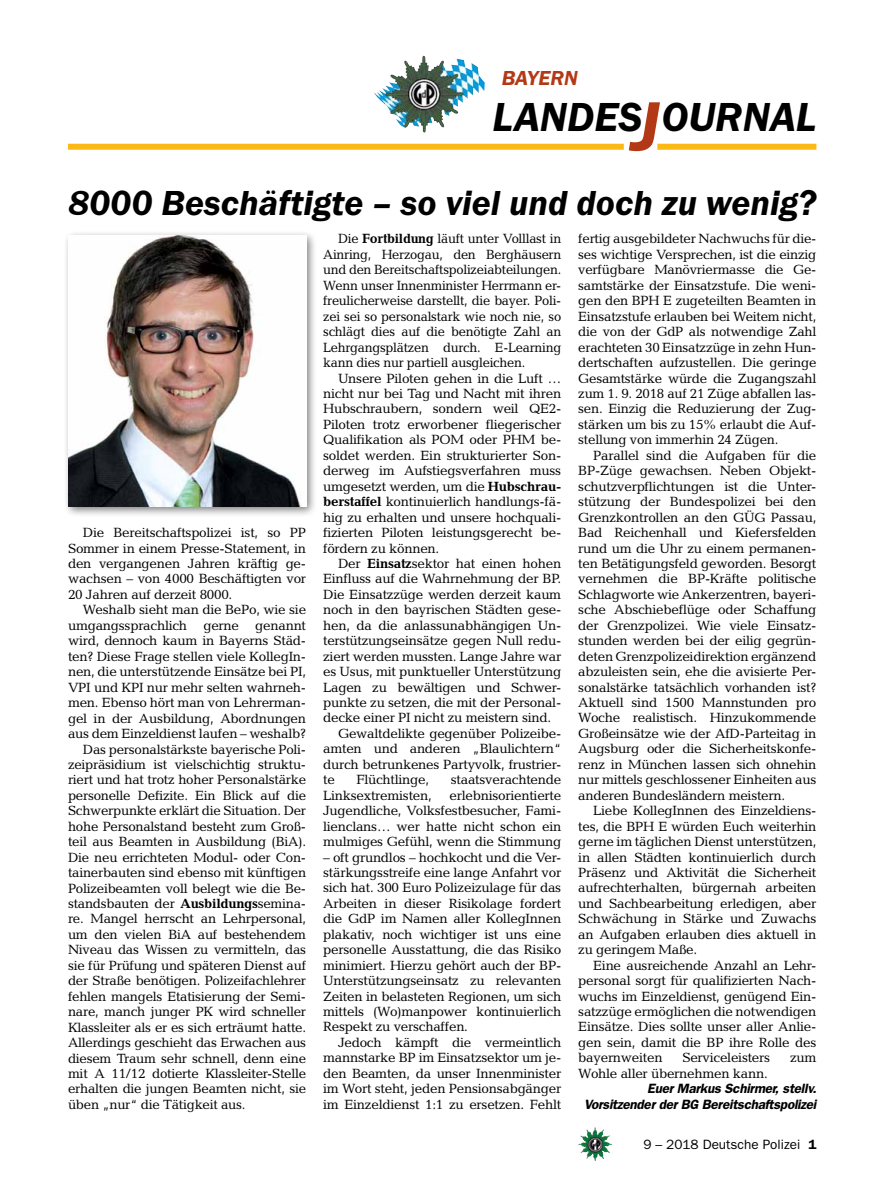
<style>
.page{position:relative;width:893px;height:1191px;background:#fff}
.page>*{position:absolute;margin:0;border:0;box-sizing:border-box;transform-origin:0 0}
.t1{font:italic 600 42px "Franklin Gothic Itc T";color:#000}
.t2{font:italic 600 36px "Franklin Gothic Itc T";color:#000}
.t3{font:italic 600 21px "Franklin Gothic Itc T";color:#b33916}
.t4{font:13.5px/15.5px "Candida";letter-spacing:-.02em;color:#000;text-align:justify}
.t5{font:13.5px/15.5px "Candida";letter-spacing:-.02em;color:#000;text-align:justify;scale:.96 1}
.t6{font:italic 600 13.5px/15.5px "Franklin Gothic";letter-spacing:-.02em;color:#000;text-align:right}
.t7{font:13.5px "Franklin Gothic";color:#000}
.s1{font-size:72px;color:#b33916}
.s2{font-weight:700}
.s3{font-weight:600}
</style>
<div class="page">
<img style="left:578px;top:1127px;width:17px;height:25px">
<img style="left:374px;top:56px;width:111px;height:76px">
<div style="left:657px;top:144px;width:159px;height:6px;background:#fdb913"></div>
<div style="left:68px;top:144px;width:556px;height:6px;background:#fdb913"></div>
<div style="left:63px;top:230px;width:254px;height:287px;background:#000;opacity:.5"></div>
<img style="left:68px;top:235px;width:238px;height:271px">
<h3 class="t3" style="left:502px;top:66px;width:78px">BAYERN</h3>
<h1 class="t1" style="left:492px;top:93px;width:325px">LANDES<span class="s1">J</span>OURNAL</h1>
<h2 class="t2" style="left:68px;top:182px;width:750px">8000 Beschäftigte – so viel und doch zu wenig?</h2>
<p class="t5" style="left:323px;top:231px;width:250px;text-indent:15px">Die <span class="s2">Fortbildung</span> läuft unter Volllast in Ainring, Herzogau, den Berghäusern und den Bereitschaftspolizeiabteilungen.<br>Wenn unser Innenminister Herrmann er&shy;freulicherweise darstellt, die bayer. Poli&shy;zei sei so personalstark wie noch nie, so schlägt dies auf die benötigte Zahl an Lehrgangsplätzen durch. E-Learning kann dies nur partiell ausgleichen.</p>
<p class="t4" style="left:323px;top:370px;width:240px;text-indent:15px">Unsere Piloten gehen in die Luft … nicht nur bei Tag und Nacht mit ihren Hubschraubern, sondern weil QE2- Piloten trotz erworbener fliegerischer Qualifikation als POM oder PHM be&shy;soldet werden. Ein strukturierter Son&shy;derweg im Aufstiegsverfahren muss umgesetzt werden, um die <span class="s2">Hubschrau&shy;berstaffel</span> kontinuierlich handlungs-fä&shy;hig zu erhalten und unsere hochquali&shy;fizierten Piloten leistungsgerecht be&shy;fördern zu können.</p>
<p class="t4" style="left:338px;top:555px;width:225px">Der <span class="s2">Einsatz</span>sektor hat einen hohen</p>
<p class="t4" style="left:323px;top:571px;width:240px">Einfluss auf die Wahrnehmung der BP.</p>
<p class="t4" style="left:323px;top:586px;width:240px">Die Einsatzzüge werden derzeit kaum</p>
<p class="t4" style="left:323px;top:602px;width:240px">noch in den bayrischen Städten gese-</p>
<p class="t4" style="left:323px;top:617px;width:240px">hen, da die anlassunabhängigen Un-</p>
<p class="t4" style="left:323px;top:633px;width:240px">terstützungseinsätze gegen Null redu-</p>
<p class="t4" style="left:323px;top:648px;width:240px">ziert werden mussten. Lange Jahre war</p>
<p class="t4" style="left:323px;top:664px;width:240px">es Usus, mit punktueller Unterstützung</p>
<p class="t4" style="left:323px;top:679px;width:240px">Lagen zu bewältigen und Schwer-</p>
<p class="t4" style="left:323px;top:694px;width:240px">punkte zu setzen, die mit der Personal-</p>
<p class="t4" style="left:323px;top:710px;width:230px">decke einer PI nicht zu meistern sind.</p>
<p class="t4" style="left:338px;top:725px;width:225px">Gewaltdelikte gegenüber Polizeibe-</p>
<p class="t4" style="left:323px;top:741px;width:240px">amten und anderen „Blaulichtern“</p>
<p class="t4" style="left:323px;top:756px;width:240px">durch betrunkenes Partyvolk, frustrier-</p>
<p class="t4" style="left:323px;top:772px;width:13px">te</p>
<p class="t4" style="left:356px;top:772px;width:74px">Flüchtlinge,</p>
<p class="t4" style="left:451px;top:772px;width:112px">staatsverachtende</p>
<p class="t4" style="left:323px;top:787px;width:110px">Linksextremisten,</p>
<p class="t4" style="left:578px;top:231px;width:240px">fertig ausgebildeter Nachwuchs für die&shy;ses wichtige Versprechen, ist die einzig verfügbare Manövriermasse die Ge&shy;samtstärke der Einsatzstufe. Die weni&shy;gen den BPH E zugeteilten Beamten in Einsatzstufe erlauben bei Weitem nicht, die von der GdP als notwendige Zahl erachteten 30 Einsatzzüge in zehn Hun&shy;dertschaften aufzustellen. Die geringe Gesamtstärke würde die Zugangszahl zum 1. 9. 2018 auf 21 Züge abfallen las&shy;sen. Einzig die Reduzierung der Zug&shy;stärken um bis zu 15% erlaubt die Auf&shy;stellung von immerhin 24 Zügen.</p>
<p class="t4" style="left:578px;top:447px;width:240px;text-indent:15px">Parallel sind die Aufgaben für die BP-Züge gewachsen. Neben Objekt&shy;schutzverpflichtungen ist die Unter&shy;stützung der Bundespolizei bei den Grenzkontrollen an den GÜG Passau, Bad Reichenhall und Kiefersfelden rund um die Uhr zu einem permanen&shy;ten Betätigungsfeld geworden. Besorgt vernehmen die BP-Kräfte politische Schlagworte wie Ankerzentren, bayeri&shy;sche Abschiebeflüge oder Schaffung der Grenzpolizei. Wie viele Einsatz&shy;stunden werden bei der eilig gegrün&shy;deten Grenzpolizeidirektion ergänzend abzuleisten sein, ehe die avisierte Per&shy;sonalstärke tatsächlich vorhanden ist?<br>Aktuell sind 1500 Mannstunden pro Woche realistisch. Hinzukommende Großeinsätze wie der AfD-Parteitag in Augsburg oder die Sicherheitskonfe&shy;renz in München lassen sich ohnehin nur mittels geschlossener Einheiten aus anderen Bundesländern meistern.</p>
<p class="t4" style="left:578px;top:803px;width:240px;text-indent:15px">Liebe KollegInnen des Einzeldiens&shy;tes, die BPH E würden Euch weiterhin gerne im täglichen Dienst unterstützen, in allen Städten kontinuierlich durch Präsenz und Aktivität die Sicherheit aufrechterhalten, bürgernah arbeiten und Sachbearbeitung erledigen, aber Schwächung in Stärke und Zuwachs an Aufgaben erlauben dies aktuell in zu geringem Maße.</p>
<p class="t4" style="left:578px;top:957px;width:240px;text-indent:15px">Eine ausreichende Anzahl an Lehr&shy;personal sorgt für qualifizierten Nach&shy;wuchs im Einzeldienst, genügend Ein&shy;satzzüge ermöglichen die notwendigen Einsätze. Dies sollte unser aller Anlie&shy;gen sein, damit die BP ihre Rolle des bayernweiten</p>
<p class="t4" style="left:68px;top:525px;width:240px;text-indent:15px">Die Bereitschaftspolizei ist, so PP Sommer in einem Presse-Statement, in den vergangenen Jahren kräftig ge&shy;wachsen – von 4000 Beschäftigten vor 20 Jahren auf derzeit 8000.</p>
<p class="t4" style="left:83px;top:602px;width:225px">Weshalb sieht man die BePo, wie sie</p>
<p class="t4" style="left:68px;top:617px;width:240px">umgangssprachlich gerne genannt</p>
<p class="t4" style="left:68px;top:633px;width:240px">wird, dennoch kaum in Bayerns Städ-</p>
<p class="t4" style="left:68px;top:648px;width:240px">ten? Diese Frage stellen viele KollegIn-</p>
<p class="t4" style="left:68px;top:664px;width:240px">nen, die unterstützende Einsätze bei PI,</p>
<p class="t4" style="left:68px;top:679px;width:240px">VPI und KPI nur mehr selten wahrneh-</p>
<p class="t4" style="left:68px;top:695px;width:240px">men. Ebenso hört man von Lehrerman-</p>
<p class="t4" style="left:68px;top:710px;width:240px">gel in der Ausbildung, Abordnungen</p>
<p class="t4" style="left:68px;top:725px;width:240px">aus dem Einzeldienst laufen – weshalb?</p>
<p class="t4" style="left:83px;top:741px;width:225px">Das personalstärkste bayerische Poli-</p>
<p class="t4" style="left:68px;top:756px;width:240px">zeipräsidium ist vielschichtig struktu-</p>
<p class="t4" style="left:68px;top:772px;width:240px">riert und hat trotz hoher Personalstärke</p>
<p class="t4" style="left:68px;top:787px;width:240px">personelle Defizite. Ein Blick auf die</p>
<p class="t4" style="left:68px;top:803px;width:240px">Schwerpunkte erklärt die Situation. Der</p>
<p class="t4" style="left:68px;top:818px;width:240px">hohe Personalstand besteht zum Groß-</p>
<p class="t4" style="left:68px;top:834px;width:240px">teil aus Beamten in Ausbildung (BiA).</p>
<p class="t4" style="left:68px;top:849px;width:240px">Die neu errichteten Modul- oder Con-</p>
<p class="t4" style="left:68px;top:864px;width:240px">tainerbauten sind ebenso mit künftigen</p>
<p class="t4" style="left:68px;top:880px;width:240px">Polizeibeamten voll belegt wie die Be-</p>
<p class="t4" style="left:68px;top:895px;width:240px">standsbauten der <span class="s2">Ausbildungs</span>semina-</p>
<p class="t4" style="left:68px;top:911px;width:240px">re. Mangel herrscht an Lehrpersonal,</p>
<p class="t4" style="left:68px;top:926px;width:240px">um den vielen BiA auf bestehendem</p>
<p class="t4" style="left:68px;top:942px;width:240px">Niveau das Wissen zu vermitteln, das</p>
<p class="t4" style="left:68px;top:957px;width:240px">sie für Prüfung und späteren Dienst auf</p>
<p class="t4" style="left:68px;top:973px;width:240px">der Straße benötigen. Polizeifachlehrer</p>
<p class="t4" style="left:68px;top:988px;width:240px">fehlen mangels Etatisierung der Semi-</p>
<p class="t4" style="left:68px;top:1003px;width:240px">nare, manch junger PK wird schneller</p>
<p class="t4" style="left:68px;top:1019px;width:240px">Klassleiter als er es sich erträumt hatte.</p>
<p class="t4" style="left:68px;top:1034px;width:240px">Allerdings geschieht das Erwachen aus</p>
<p class="t4" style="left:68px;top:1050px;width:240px">diesem Traum sehr schnell, denn eine</p>
<p class="t4" style="left:68px;top:1065px;width:240px">mit A 11/12 dotierte Klassleiter-Stelle</p>
<p class="t4" style="left:68px;top:1081px;width:240px">erhalten die jungen Beamten nicht, sie</p>
<p class="t4" style="left:68px;top:1096px;width:179px">üben „nur“ die Tätigkeit aus.</p>
<p class="t4" style="left:323px;top:787px;width:240px;text-indent:126px">erlebnisorientierte Jugendliche, Volksfestbesucher, Fami&shy;lienclans… wer hatte nicht schon ein mulmiges Gefühl, wenn die Stimmung</p>
<p class="t4" style="left:323px;top:849px;width:240px">– oft grundlos – hochkocht und die Ver&shy;stärkungsstreife eine lange Anfahrt vor sich hat. 300 Euro Polizeizulage für das Arbeiten in dieser Risikolage fordert die GdP im Namen aller KollegInnen plakativ, noch wichtiger ist uns eine personelle Ausstattung, die das Risiko minimiert. Hierzu gehört auch der BP-Unterstützungseinsatz zu relevanten Zeiten in belasteten Regionen, um sich mittels (Wo)manpower kontinuierlich Respekt zu verschaffen.</p>
<p class="t4" style="left:323px;top:1034px;width:240px;text-indent:15px">Jedoch kämpft die vermeintlich mannstarke BP im Einsatzsektor um je&shy;den Beamten, da unser Innenminister im Wort steht, jeden Pensionsabgänger im Einzeldienst 1:1 zu ersetzen. Fehlt</p>
<p class="t4" style="left:682px;top:1050px;width:89px">Serviceleisters</p>
<p class="t4" style="left:790px;top:1050px;width:28px">zum</p>
<p class="t4" style="left:578px;top:1065px;width:191px">Wohle aller übernehmen kann.</p>
<p class="t6" style="left:584px;top:1081px;width:234px">Euer Markus Schirmer, stellv.<br>Vorsitzender der BG Bereitschaftspolizei</p>
<p class="t7" style="left:643px;top:1136px;width:175px">9 – 2018 Deutsche Polizei <span class="s3">1</span></p>
</div>
